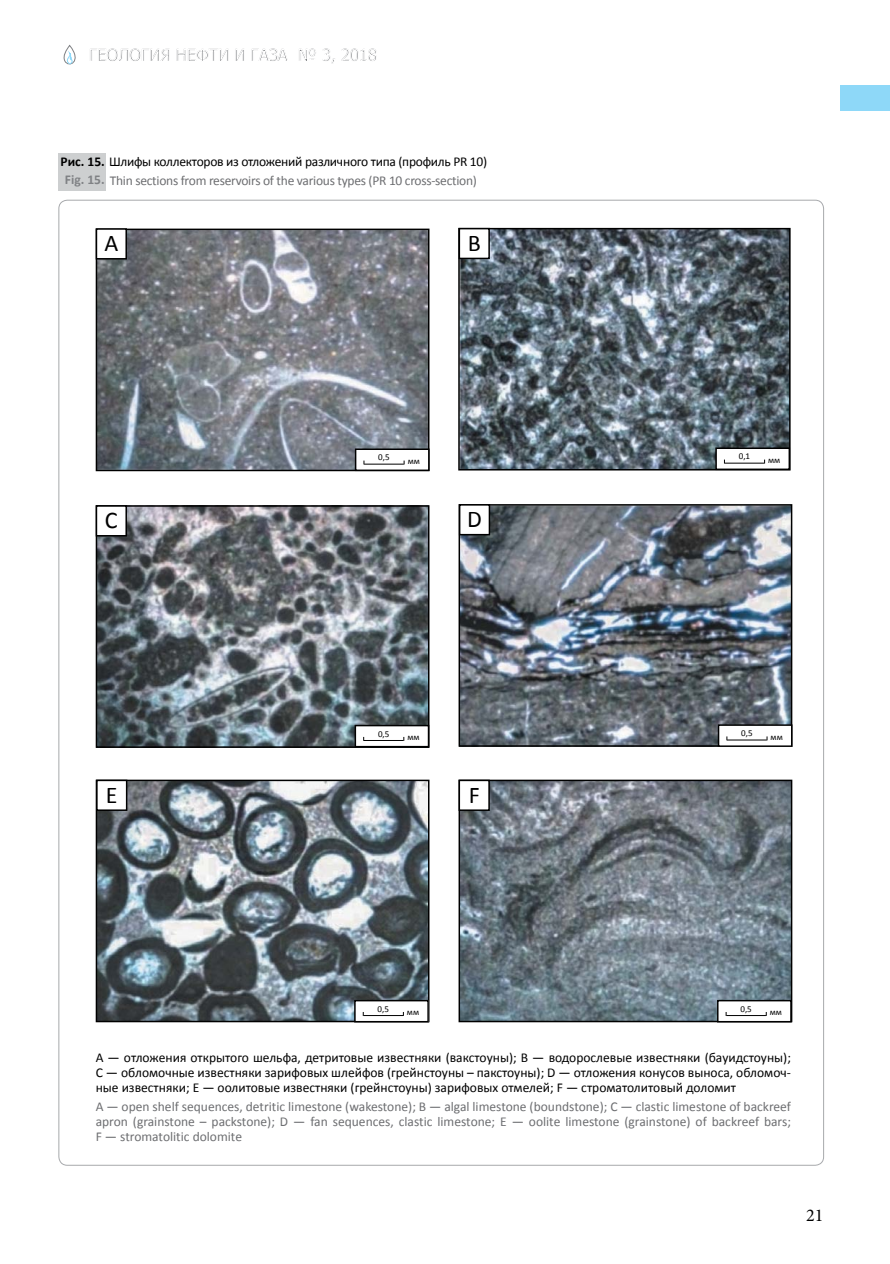
<style>
.page{position:relative;width:890px;height:1264px;background:#fff}
.page>*{position:absolute;margin:0;border:0;box-sizing:border-box;transform-origin:0 0}
.t1{font:24px "Calibri";color:#000}
.t2{font:18px "Minion Pro";color:#000}
.t3{font:16.5px "Tahoma";color:#808285}
.t4{font:13.5px/15px "Calibri";letter-spacing:-.02em;color:#6d6e71;text-align:center}
.t5{font:13.5px/15px "Calibri";color:#000;text-align:justify}
.t6{font:9px "Calibri";color:#000}
.s1{font-weight:700;color:#000}
.s2{color:#000}
.s3{font-weight:700;color:#808285}
</style>
<div class="page">
<svg style="left:63px;top:45px;width:13px;height:20px"></svg>
<div style="left:840px;top:85px;width:50px;height:25px;background:#8ed8f8"></div>
<div style="left:58px;top:153px;width:48px;height:38px;background:#cdcfd0"></div>
<img style="left:461px;top:231px;width:326px;height:236px">
<div style="left:458px;top:228px;width:332px;height:242px;border:2px solid #000"></div>
<div style="left:459px;top:228px;width:30px;height:30px;background:#fff"></div>
<div style="left:459px;top:228px;width:31px;height:31px;border:2px solid #000"></div>
<div style="left:716px;top:448px;width:73px;height:21px;background:#fff"></div>
<div style="left:715px;top:447px;width:75px;height:23px;border:2px solid #000"></div>
<hr style="left:725px;top:462px;width:39px;height:1px;background:#000">
<img style="left:99px;top:508px;width:327px;height:236px">
<div style="left:96px;top:505px;width:333px;height:242px;border:2px solid #000"></div>
<div style="left:96px;top:506px;width:30px;height:29px;background:#fff"></div>
<div style="left:96px;top:505px;width:31px;height:31px;border:2px solid #000"></div>
<div style="left:355px;top:725px;width:73px;height:21px;background:#fff"></div>
<div style="left:355px;top:724px;width:74px;height:23px;border:2px solid #000"></div>
<hr style="left:364px;top:740px;width:39px;height:1px;background:#000">
<img style="left:461px;top:507px;width:328px;height:236px">
<div style="left:458px;top:504px;width:334px;height:242px;border:2px solid #000"></div>
<div style="left:460px;top:504px;width:29px;height:30px;background:#fff"></div>
<div style="left:459px;top:504px;width:31px;height:31px;border:2px solid #000"></div>
<div style="left:718px;top:725px;width:74px;height:21px;background:#fff"></div>
<div style="left:718px;top:724px;width:74px;height:22px;border:2px solid #000"></div>
<hr style="left:727px;top:739px;width:40px;height:1px;background:#000">
<img style="left:99px;top:782px;width:327px;height:237px">
<div style="left:96px;top:779px;width:333px;height:243px;border:2px solid #000"></div>
<div style="left:97px;top:780px;width:30px;height:30px;background:#fff"></div>
<div style="left:96px;top:779px;width:31px;height:31px;border:2px solid #000"></div>
<div style="left:355px;top:1000px;width:73px;height:21px;background:#fff"></div>
<div style="left:354px;top:999px;width:75px;height:23px;border:2px solid #000"></div>
<hr style="left:363px;top:1014px;width:40px;height:1px;background:#000">
<img style="left:99px;top:231px;width:327px;height:237px">
<div style="left:96px;top:228px;width:333px;height:243px;border:2px solid #000"></div>
<div style="left:96px;top:229px;width:30px;height:30px;background:#fff"></div>
<div style="left:96px;top:228px;width:31px;height:31px;border:2px solid #000"></div>
<div style="left:356px;top:449px;width:73px;height:21px;background:#fff"></div>
<div style="left:355px;top:448px;width:74px;height:23px;border:2px solid #000"></div>
<hr style="left:364px;top:463px;width:40px;height:1px;background:#000">
<img style="left:461px;top:782px;width:328px;height:237px">
<div style="left:458px;top:779px;width:334px;height:243px;border:2px solid #000"></div>
<div style="left:459px;top:780px;width:30px;height:30px;background:#fff"></div>
<div style="left:458px;top:779px;width:32px;height:31px;border:2px solid #000"></div>
<div style="left:718px;top:1000px;width:73px;height:21px;background:#fff"></div>
<div style="left:717px;top:999px;width:75px;height:23px;border:2px solid #000"></div>
<hr style="left:726px;top:1014px;width:40px;height:1px;background:#000">
<p class="t3" style="left:89px;top:44px;width:290px">ГЕОЛОГИЯ НЕФТИ И ГАЗА № 3, 2018</p>
<p class="t4" style="left:61px;top:151px;width:428px;line-height:19.4px"><span class="s1">Рис. 15.</span> <span class="s2">Шлифы коллекторов из отложений различного типа (профиль PR 10)<br></span><span class="s3">Fig. 15.</span> Thin sections from reservoirs of the various types (PR 10 cross-section)</p>
<h1 class="t1" style="left:104px;top:228px;width:15px">A</h1>
<h1 class="t1" style="left:468px;top:228px;width:15px">B</h1>
<p class="t6" style="left:378px;top:451px;width:13px">0,5</p>
<p class="t6" style="left:408px;top:455px;width:14px">мм</p>
<h1 class="t1" style="left:105px;top:505px;width:14px">C</h1>
<h1 class="t1" style="left:467px;top:504px;width:16px">D</h1>
<p class="t6" style="left:378px;top:727px;width:13px">0,5</p>
<p class="t6" style="left:407px;top:731px;width:14px">мм</p>
<h1 class="t1" style="left:106px;top:779px;width:13px">E</h1>
<h1 class="t1" style="left:469px;top:779px;width:13px">F</h1>
<p class="t6" style="left:739px;top:450px;width:13px">0,1</p>
<p class="t6" style="left:768px;top:454px;width:14px">мм</p>
<p class="t6" style="left:741px;top:727px;width:13px">0,5</p>
<p class="t6" style="left:770px;top:731px;width:14px">мм</p>
<p class="t6" style="left:378px;top:1002px;width:13px">0,5</p>
<p class="t6" style="left:407px;top:1006px;width:14px">мм</p>
<p class="t6" style="left:740px;top:1002px;width:13px">0,5</p>
<p class="t6" style="left:770px;top:1006px;width:14px">мм</p>
<p class="t5" style="left:96px;top:1049px;width:697px">A — отложения открытого шельфа, детритовые известняки (вакстоуны); B — водорослевые известняки (бауидстоуны); C — обломочные известняки зарифовых шлейфов (грейнстоуны – пакстоуны); D — отложения конусов выноса, обломоч‑ ные известняки; E — оолитовые известняки (грейнстоуны) зарифовых отмелей; F — строматолитовый доломит</p>
<p class="t4" style="left:96px;top:1099px;width:697px;text-align:justify">A — open shelf sequences, detritic limestone (wakestone); B — algal limestone (boundstone); C — clastic limestone of backreef apron (grainstone – packstone); D — fan sequences, clastic limestone; E — oolite limestone (grainstone) of backreef bars; F — stromatolitic dolomite</p>
<h2 class="t2" style="left:806px;top:1203px;width:19px">21</h2>
</div>
